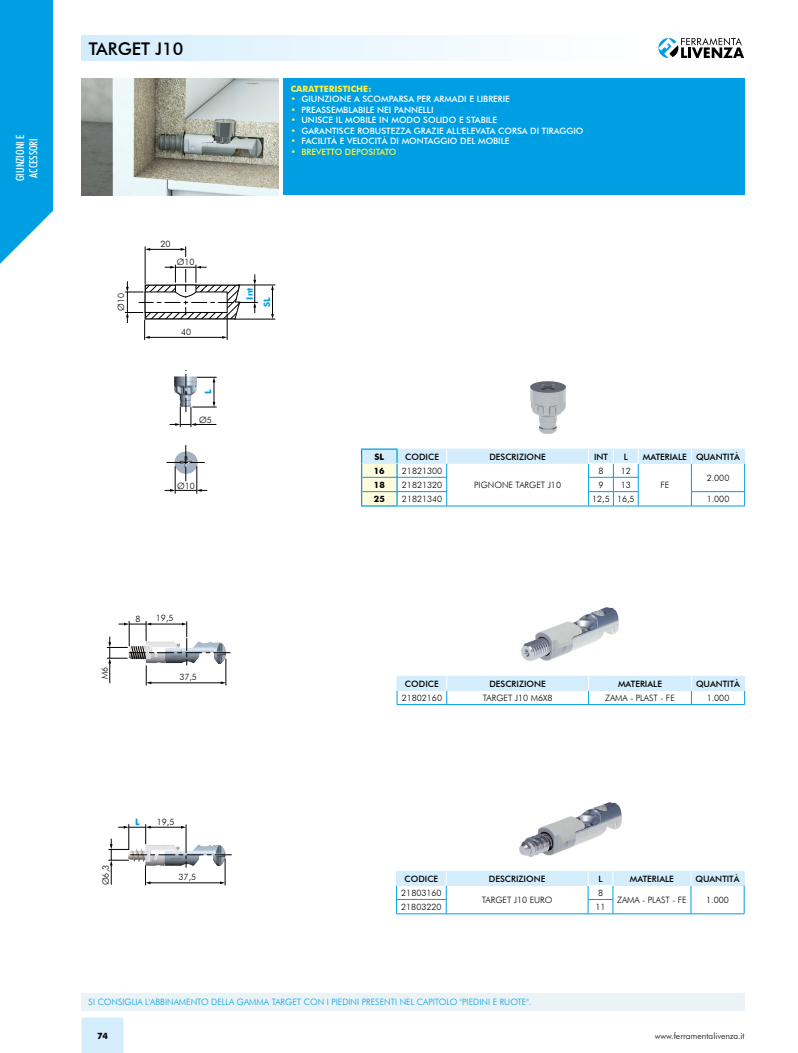
<style>
.page{position:relative;width:798px;height:1053px;background:#fff}
.page>*{position:absolute;margin:0;border:0;box-sizing:border-box;transform-origin:0 0}
.t1{font:500 17.5px "Futura BT";color:#000}
.t2{font:500 condensed 11.25px/13.5px "Futura BT";color:#fff}
.t3{font:300 8.75px "Futura BT";color:#000}
.t4{font:500 8.75px "Futura BT";color:#fff}
.t5{font:500 8.75px "Futura BT";color:#000}
.t6{font:300 8.75px "Futura BT";color:#009fe3}
.t7{font:500 8.75px "Futura BT";color:#fff042}
.t8{font:700 8.75px "Futura BT";color:#fff042}
.t9{font:700 8.75px "Futura BT";color:#000}
.t10{font:700 8.75px/17.5px "Futura BT";color:#009fe3}
.s1{color:#fff042}
</style>
<div class="page">
<svg style="left:0;top:0;width:53px;height:264px;background:#19a8e5"></svg>
<svg style="left:658px;top:38px;width:85px;height:20px"></svg>
<div style="left:81px;top:35px;width:573px;height:25px;background:linear-gradient(to right,#d5eefd,#fff)"></div>
<svg style="left:81px;top:1017px;width:42px;height:35px"></svg>
<div style="left:81px;top:992px;width:663px;height:18px;background:#eaf3f6"></div>
<img style="left:81px;top:78px;width:197px;height:117px">
<div style="left:283px;top:78px;width:461px;height:117px;background:#009fe3"></div>
<img style="left:530px;top:381px;width:35px;height:52px">
<hr style="left:361px;top:448px;width:36px;height:1px;background:#009fe3">
<svg style="left:361px;top:449px;width:384px;height:57px"></svg>
<hr style="left:185px;top:247px;width:1px;height:35px;background:#000">
<div style="left:182px;top:258px;width:8px;height:11px;background:#fff"></div>
<hr style="left:145px;top:247px;width:1px;height:36px;background:#000">
<hr style="left:149px;top:249px;width:32px;height:1px;background:#000">
<svg style="left:180px;top:248px;width:6px;height:3px"></svg>
<hr style="left:238px;top:285px;width:37px;height:1px;background:#000">
<hr style="left:234px;top:319px;width:41px;height:1px;background:#000">
<svg style="left:125px;top:265px;width:132px;height:74px"></svg>
<svg style="left:271px;top:285px;width:3px;height:34px"></svg>
<svg style="left:164px;top:445px;width:43px;height:48px"></svg>
<svg style="left:169px;top:370px;width:47px;height:56px"></svg>
<img style="left:519px;top:802px;width:101px;height:54px">
<svg style="left:396px;top:871px;width:348px;height:43px"></svg>
<svg style="left:109px;top:824px;width:122px;height:61px"></svg>
<img style="left:521px;top:607px;width:97px;height:53px">
<hr style="left:446px;top:704px;width:142px;height:1px;background:#009fe3">
<hr style="left:588px;top:704px;width:103px;height:1px;background:#009fe3">
<hr style="left:691px;top:704px;width:53px;height:1px;background:#009fe3">
<hr style="left:397px;top:704px;width:49px;height:1px;background:#009fe3">
<svg style="left:396px;top:676px;width:349px;height:28px"></svg>
<svg style="left:107px;top:621px;width:123px;height:64px"></svg>
<p class="t2" style="left:13px;top:181px;width:48px;rotate:-90deg">GIUNZIONI E<br>ACCESSORI</p>
<h1 class="t1" style="left:89px;top:38px;width:96px">TARGET J10</h1>
<p class="t8" style="left:291px;top:83px;width:82px">CARATTERISTICHE:</p>
<p class="t4" style="left:291px;top:94px;width:220px"><span class="s1">•</span> GIUNZIONE A SCOMPARSA PER ARMADI E LIBRERIE</p>
<p class="t4" style="left:291px;top:104px;width:144px"><span class="s1">•</span> PREASSEMBLABILE NEI PANNELLI</p>
<p class="t4" style="left:291px;top:115px;width:208px"><span class="s1">•</span> UNISCE IL MOBILE IN MODO SOLIDO E STABILE</p>
<p class="t4" style="left:291px;top:125px;width:294px"><span class="s1">•</span> GARANTISCE ROBUSTEZZA GRAZIE ALL'ELEVATA CORSA DI TIRAGGIO</p>
<p class="t4" style="left:291px;top:136px;width:220px"><span class="s1">•</span> FACILITÀ E VELOCITÀ DI MONTAGGIO DEL MOBILE</p>
<p class="t7" style="left:291px;top:146px;width:107px">• BREVETTO DEPOSITATO</p>
<p class="t3" style="left:160px;top:239px;width:12px">20</p>
<p class="t3" style="left:177px;top:257px;width:19px">Ø10</p>
<p class="t3" style="left:116px;top:311px;width:19px;rotate:-90deg">Ø10</p>
<p class="t10" style="left:241px;top:306px;width:20px;text-indent:7px;rotate:-90deg">Int<br>SL</p>
<p class="t3" style="left:181px;top:326px;width:12px">40</p>
<p class="t10" style="left:199px;top:394px;width:6px;rotate:-90deg">L</p>
<p class="t3" style="left:199px;top:414px;width:14px">Ø5</p>
<p class="t3" style="left:177px;top:480px;width:19px">Ø10</p>
<p class="t9" style="left:374px;top:451px;width:11px">SL</p>
<p class="t5" style="left:405px;top:451px;width:35px">CODICE</p>
<p class="t5" style="left:489px;top:451px;width:58px">DESCRIZIONE</p>
<p class="t5" style="left:593px;top:451px;width:15px">INT</p>
<p class="t5" style="left:623px;top:451px;width:6px">L</p>
<p class="t5" style="left:642px;top:451px;width:99px">MATERIALE QUANTITÀ</p>
<p class="t9" style="left:374px;top:465px;width:12px">16</p>
<p class="t3" style="left:402px;top:465px;width:42px">21821300</p>
<p class="t3" style="left:474px;top:479px;width:88px">PIGNONE TARGET J10</p>
<p class="t3" style="left:598px;top:465px;width:7px">8</p>
<p class="t3" style="left:620px;top:465px;width:12px">12</p>
<p class="t3" style="left:706px;top:472px;width:24px">2.000</p>
<p class="t9" style="left:374px;top:479px;width:12px">18</p>
<p class="t3" style="left:402px;top:479px;width:42px">21821320</p>
<p class="t3" style="left:598px;top:479px;width:7px">9</p>
<p class="t3" style="left:620px;top:479px;width:12px">13</p>
<p class="t9" style="left:374px;top:493px;width:12px">25</p>
<p class="t3" style="left:402px;top:493px;width:42px">21821340</p>
<p class="t3" style="left:592px;top:493px;width:44px">12,5 16,5</p>
<p class="t3" style="left:706px;top:493px;width:24px">1.000</p>
<p class="t3" style="left:660px;top:479px;width:10px">FE</p>
<p class="t3" style="left:99px;top:679px;width:14px;rotate:-90deg">M6</p>
<p class="t3" style="left:135px;top:613px;width:7px">8</p>
<p class="t3" style="left:156px;top:613px;width:19px">19,5</p>
<p class="t3" style="left:179px;top:672px;width:19px">37,5</p>
<p class="t5" style="left:405px;top:678px;width:35px">CODICE</p>
<p class="t5" style="left:489px;top:678px;width:58px">DESCRIZIONE</p>
<p class="t5" style="left:617px;top:678px;width:45px">MATERIALE</p>
<p class="t5" style="left:695px;top:678px;width:45px">QUANTITÀ</p>
<p class="t3" style="left:401px;top:692px;width:42px">21802160</p>
<p class="t3" style="left:482px;top:692px;width:71px">TARGET J10 M6X8</p>
<p class="t3" style="left:605px;top:692px;width:71px">ZAMA - PLAST - FE</p>
<p class="t3" style="left:706px;top:692px;width:24px">1.000</p>
<p class="t3" style="left:100px;top:885px;width:22px;rotate:-90deg">Ø6,3</p>
<p class="t10" style="left:135px;top:813px;width:6px">L</p>
<p class="t3" style="left:157px;top:816px;width:19px">19,5</p>
<p class="t3" style="left:178px;top:871px;width:19px">37,5</p>
<p class="t5" style="left:404px;top:873px;width:35px">CODICE</p>
<p class="t5" style="left:488px;top:873px;width:58px">DESCRIZIONE</p>
<p class="t5" style="left:598px;top:873px;width:6px">L</p>
<p class="t5" style="left:629px;top:873px;width:45px">MATERIALE</p>
<p class="t5" style="left:695px;top:873px;width:45px">QUANTITÀ</p>
<p class="t3" style="left:401px;top:887px;width:42px">21803160</p>
<p class="t3" style="left:481px;top:894px;width:72px">TARGET J10 EURO</p>
<p class="t3" style="left:597px;top:887px;width:7px">8</p>
<p class="t3" style="left:617px;top:894px;width:71px">ZAMA - PLAST - FE</p>
<p class="t3" style="left:706px;top:894px;width:24px">1.000</p>
<p class="t3" style="left:401px;top:901px;width:42px">21803220</p>
<p class="t3" style="left:595px;top:901px;width:12px">11</p>
<p class="t6" style="left:89px;top:996px;width:444px">SI CONSIGLIA L'ABBINAMENTO DELLA GAMMA TARGET CON I PIEDINI PRESENTI NEL CAPITOLO "PIEDINI E RUOTE".</p>
<p class="t9" style="left:97px;top:1030px;width:12px">74</p>
<p class="t3" style="left:654px;top:1030px;width:91px">www.ferramentalivenza.it</p>
</div>
